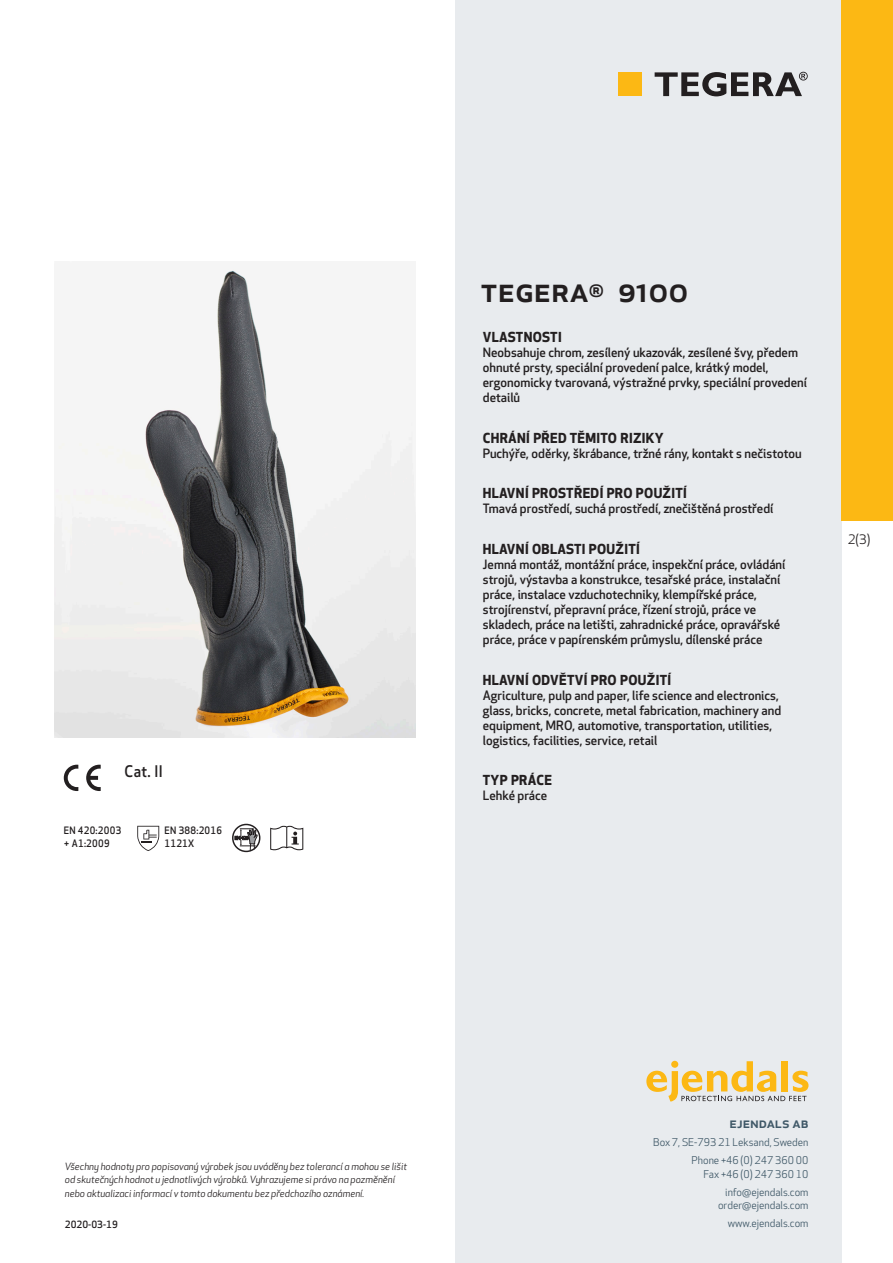
<style>
.page{position:relative;width:893px;height:1263px;background:#fff}
.page>*{position:absolute;margin:0;border:0;box-sizing:border-box;transform-origin:0 0}
.prodname{font:500 34.5px "Apex New";color:#231f20}
.Artikel{font:500 15.6px "Apex New";color:#231f20;scale:.95 1}
.t1{font:500 15px "Apex New";color:#405968}
.Funktion_body{font:700 13.5px "Apex New";letter-spacing:.025em;color:#231f20}
.t2{font:12.75px "Apex New";color:#231f20}
.Funktion_body-2{font:500 12.6px/15px "Apex New";color:#231f20}
.t3{font:10.5px/18px "Apex New";color:#405968;text-align:right}
.Artikel-2{font:500 10.05px/13.5px "Apex New";letter-spacing:.025em;color:#231f20;scale:.95 1}
.t4{font:italic 9.75px/13.5px "Apex New";color:#231f20}
.Sidfot_datum{font:500 9.75px "Apex New";color:#231f20}
</style>
<div class="page">
<div style="left:455px;top:0;width:387px;height:1263px;background:#e8ebee"></div>
<svg style="left:646px;top:1061px;width:162px;height:40px"></svg>
<div style="left:842px;top:0;width:51px;height:520px;background:#fcb814"></div>
<div style="left:618px;top:72px;width:24px;height:24px;background:#fcb814"></div>
<svg style="left:655px;top:72px;width:153px;height:24px"></svg>
<svg style="left:86px;top:765px;width:15px;height:26px"></svg>
<svg style="left:64px;top:765px;width:14px;height:26px"></svg>
<svg style="left:137px;top:826px;width:22px;height:25px"></svg>
<svg style="left:235px;top:824px;width:22px;height:26px"></svg>
<div style="left:232px;top:824px;width:28px;height:28px;border:1px solid #231f20;border-radius:50%"></div>
<svg style="left:270px;top:826px;width:33px;height:24px"></svg>
<img style="left:54px;top:269px;width:361px;height:469px">
<p class="Artikel" style="left:125px;top:761px;width:42px">Cat. II</p>
<p class="Artikel-2" style="left:64px;top:823px;width:62px">EN 420:2003 + A1:2009</p>
<p class="Artikel-2" style="left:165px;top:823px;width:62px">EN 388:2016<br>1121X</p>
<p class="prodname" style="left:480px;top:266px;width:209px">TEGERA<sup>®</sup> 9100</p>
<p class="Funktion_body" style="left:483px;top:327px;width:80px">VLASTNOSTI</p>
<p class="Funktion_body-2" style="left:483px;top:345px;width:326px">Neobsahuje chrom, zesílený ukazovák, zesílené švy, předem ohnuté prsty, speciální provedení palce, krátký model, ergonomicky tvarovaná, výstražné prvky, speciální provedení detailů</p>
<p class="Funktion_body" style="left:483px;top:428px;width:182px">CHRÁNÍ PŘED TĚMITO RIZIKY</p>
<p class="Funktion_body-2" style="left:483px;top:445px;width:320px">Puchýře, oděrky, škrábance, tržné rány, kontakt s nečistotou</p>
<p class="Funktion_body" style="left:483px;top:483px;width:206px">HLAVNÍ PROSTŘEDÍ PRO POUŽITÍ</p>
<p class="Funktion_body-2" style="left:483px;top:501px;width:292px">Tmavá prostředí, suchá prostředí, znečištěná prostředí</p>
<p class="Funktion_body" style="left:483px;top:539px;width:159px">HLAVNÍ OBLASTI POUŽITÍ</p>
<p class="Funktion_body-2" style="left:483px;top:556px;width:304px">Jemná montáž, montážní práce, inspekční práce, ovládání strojů, výstavba a konstrukce, tesařské práce, instalační práce, instalace vzduchotechniky, klempířské práce, strojírenství, přepravní práce, řízení strojů, práce ve skladech, práce na letišti, zahradnické práce, opravářské práce, práce v papírenském průmyslu, dílenské práce</p>
<p class="Funktion_body" style="left:483px;top:670px;width:190px">HLAVNÍ ODVĚTVÍ PRO POUŽITÍ</p>
<p class="Funktion_body-2" style="left:483px;top:687px;width:300px">Agriculture, pulp and paper, life science and electronics, glass, bricks, concrete, metal fabrication, machinery and equipment, MRO, automotive, transportation, utilities, logistics, facilities, service, retail</p>
<p class="Funktion_body" style="left:483px;top:770px;width:71px">TYP PRÁCE</p>
<p class="Funktion_body-2" style="left:483px;top:788px;width:66px">Lehké práce</p>
<p class="t2" style="left:848px;top:531px;width:24px">2(3)</p>
<p class="t4" style="left:65px;top:1159px;width:344px">Všechny hodnoty pro popisovaný výrobek jsou uváděny bez tolerancí a mohou se lišit od skutečných hodnot u jednotlivých výrobků. Vyhrazujeme si právo na pozměnění nebo aktualizaci informací v tomto dokumentu bez předchozího oznámení.</p>
<p class="Sidfot_datum" style="left:65px;top:1218px;width:54px">2020-03-19</p>
<p class="t1" style="left:729px;top:1113px;width:80px">ejendals ab</p>
<p class="t3" style="left:653px;top:1133px;width:157px">Box 7, SE-793 21 Leksand, Sweden<br>Phone +46 (0) 247 360 00</p>
<p class="t3" style="left:703px;top:1165px;width:107px">Fax +46 (0) 247 360 10 info@ejendals.com</p>
<p class="t3" style="left:718px;top:1196px;width:92px">order@ejendals.com</p>
<p class="t3" style="left:728px;top:1215px;width:82px">www.ejendals.com</p>
</div>
